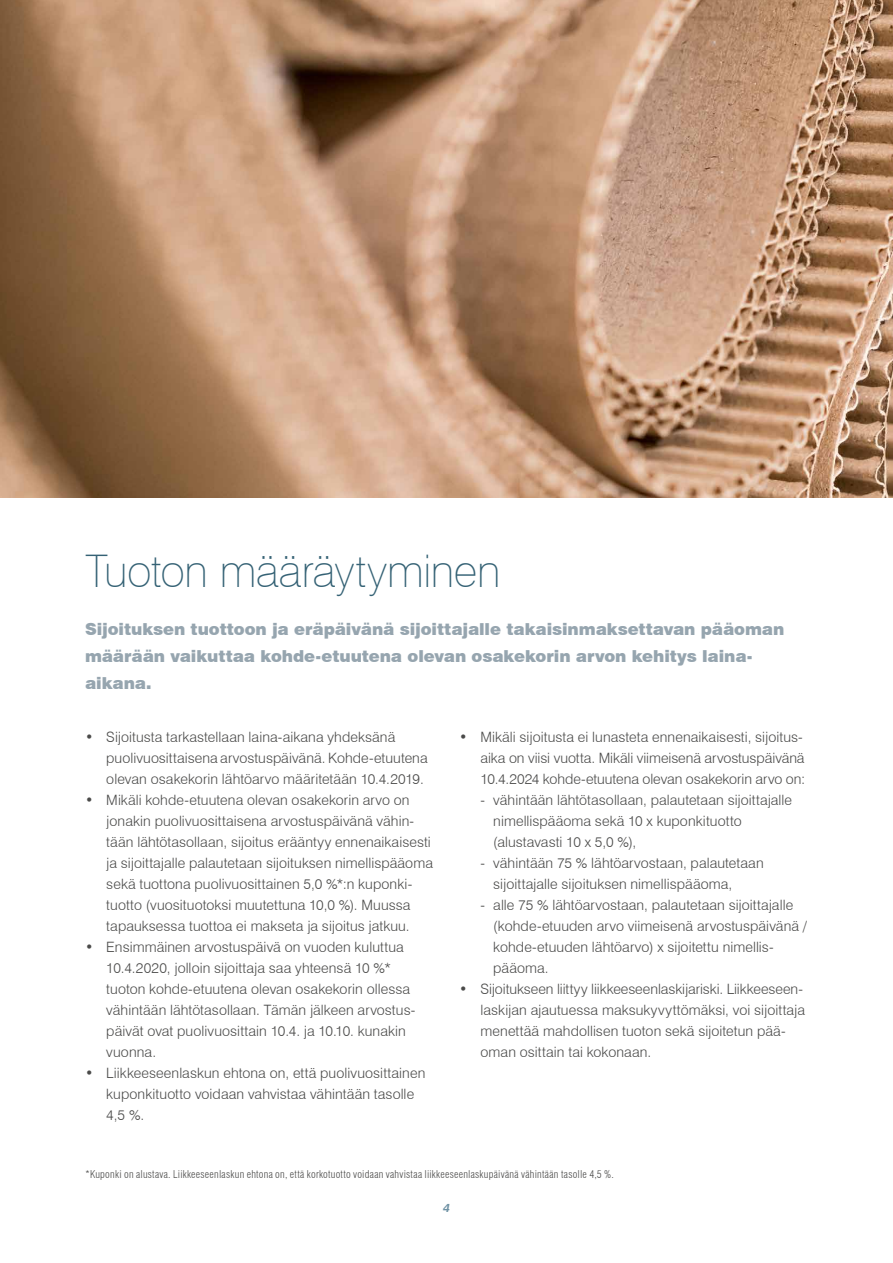
<style>
.page{position:relative;width:893px;height:1263px;background:#fff}
.page>*{position:absolute;margin:0;border:0;box-sizing:border-box;transform-origin:0 0}
.t1{font:100 45px "Swiss 721 BT";letter-spacing:-.005em;color:#356275}
.t2{font:900 16.5px/27px "Swiss 721 BT";letter-spacing:-.005em;color:#96a5af}
.t3{font:300 14.25px/21px "Swiss 721 BT";letter-spacing:.005em;color:#4a4a49}
.t4{font:italic 700 12px "Swiss 721 BT";color:#6f92a4}
.t5{font:300 condensed 10.5px "Swiss 721 BT";letter-spacing:.025em;color:#4a4a49}
</style>
<div class="page">
<img style="left:0;top:0;width:893px;height:497px">
<h1 class="t1" style="left:85px;top:544px;width:417px">Tuoton määräytyminen</h1>
<p class="t2" style="left:85px;top:615px;width:701px">Sijoituksen tuottoon ja eräpäivänä sijoittajalle takaisinmaksettavan pääoman määrään vaikuttaa kohde-etuutena olevan osakekorin arvon kehitys laina&shy;aikana.</p>
<p class="t3" style="left:106px;top:726px;width:323px;text-indent:-21px">• Sijoitusta tarkastellaan laina-aikana yhdeksänä puolivuosittaisena arvostuspäivänä. Kohde-etuutena olevan osakekorin lähtöarvo määritetään 10.4.2019.</p>
<p class="t3" style="left:106px;top:789px;width:328px;text-indent:-21px">• Mikäli kohde-etuutena olevan osakekorin arvo on jonakin puolivuosittaisena arvostuspäivänä vähin&shy;tään lähtötasollaan, sijoitus erääntyy ennenaikaisesti ja sijoittajalle palautetaan sijoituksen nimellispääoma sekä tuottona puolivuosittainen 5,0 %*:n kuponki&shy;tuotto (vuosituotoksi muutettuna 10,0 %). Muussa tapauksessa tuottoa ei makseta ja sijoitus jatkuu.</p>
<p class="t3" style="left:106px;top:937px;width:311px;text-indent:-21px">• Ensimmäinen arvostuspäivä on vuoden kuluttua 10.4.2020, jolloin sijoittaja saa yhteensä 10 %* tuoton kohde-etuutena olevan osakekorin ollessa vähintään lähtötasollaan. Tämän jälkeen arvostus&shy;päivät ovat puolivuosittain 10.4. ja 10.10. kunakin vuonna.</p>
<p class="t3" style="left:106px;top:1063px;width:321px;text-indent:-21px">• Liikkeeseenlaskun ehtona on, että puolivuosittainen kuponkituotto voidaan vahvistaa vähintään tasolle<br>4,5 %.</p>
<p class="t3" style="left:480px;top:727px;width:326px;text-indent:-21px">• Mikäli sijoitusta ei lunasteta ennenaikaisesti, sijoitus&shy;aika on viisi vuotta. Mikäli viimeisenä arvostuspäivänä<br>10.4.2024 kohde-etuutena olevan osakekorin arvo on:</p>
<p class="t3" style="left:493px;top:790px;width:300px;text-indent:-13px">- vähintään lähtötasollaan, palautetaan sijoittajalle nimellispääoma sekä 10 x kuponkituotto (alustavasti 10 x 5,0 %),</p>
<p class="t3" style="left:493px;top:853px;width:272px;text-indent:-13px">- vähintään 75 % lähtöarvostaan, palautetaan sijoittajalle sijoituksen nimellispääoma,</p>
<p class="t3" style="left:493px;top:895px;width:315px;text-indent:-13px">- alle 75 % lähtöarvostaan, palautetaan sijoittajalle (kohde-etuuden arvo viimeisenä arvostuspäivänä / kohde-etuuden lähtöarvo) x sijoitettu nimellis&shy;pääoma.</p>
<p class="t3" style="left:480px;top:979px;width:326px;text-indent:-21px">• Sijoitukseen liittyy liikkeeseenlaskijariski. Liikkeeseen&shy;laskijan ajautuessa maksukyvyttömäksi, voi sijoittaja menettää mahdollisen tuoton sekä sijoitetun pää&shy;oman osittain tai kokonaan.</p>
<p class="t5" style="left:85px;top:1168px;width:530px">*Kuponki on alustava. Liikkeeseenlaskun ehtona on, että korkotuotto voidaan vahvistaa liikkeeseenlaskupäivänä vähintään tasolle 4,5 %.</p>
<p class="t4" style="left:443px;top:1200px;width:8px">4</p>
</div>
